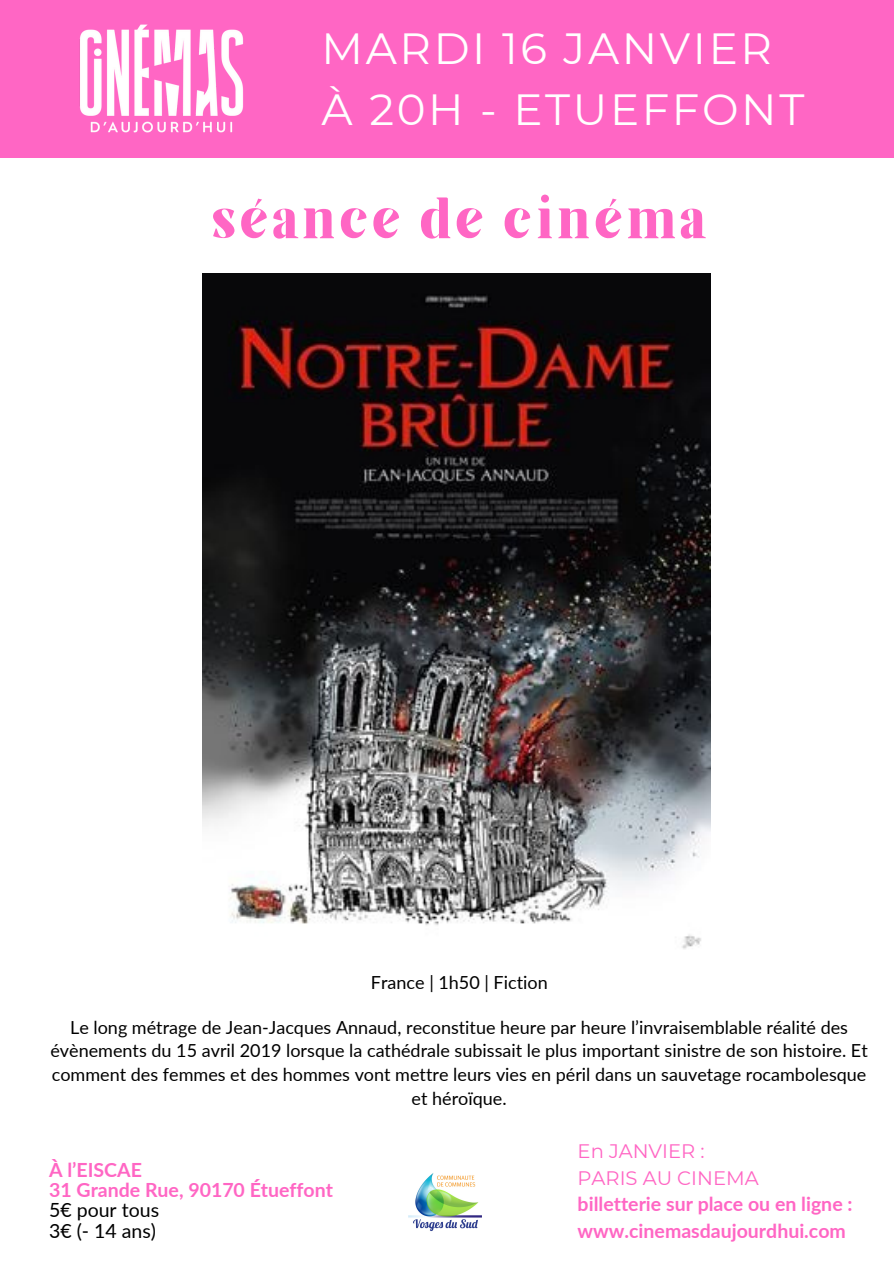
<style>
.page{position:relative;width:894px;height:1264px;background:#fff}
.page>*{position:absolute;margin:0;border:0;box-sizing:border-box;transform-origin:0 0}
.t1{font:52.05px "Elika Gorica";letter-spacing:.09em;color:#ff66c4}
.t2{font:43.5px "Montserrat";letter-spacing:.06em;color:#fff}
.t3{font:700 19.5px/27px "Lato";color:#ff66c4}
.t4{font:19.5px "Montserrat";color:#ff66c4}
.t5{font:19.5px "Lato";color:#000}
.t6{font:18px/23.7px "Lato";color:#000;text-align:center}
</style>
<div class="page">
<div style="left:0;top:0;width:893px;height:158px;background:#ff66c4"></div>
<img style="left:79px;top:24px;width:165px;height:109px">
<img style="left:202px;top:273px;width:508px;height:676px">
<img style="left:408px;top:1173px;width:73px;height:59px">
<p class="t2" style="left:321px;top:22px;width:452px">MARDI 16 JANVIER</p>
<p class="t2" style="left:321px;top:83px;width:484px">À 20H - ETUEFFONT</p>
<p class="t1" style="left:212px;top:199px;width:495px">séance de cinéma</p>
<p class="t6" style="left:371px;top:970px;width:178px">France | 1h50 | Fiction</p>
<p class="t6" style="left:50px;top:1014px;width:818px">Le long métrage de Jean-Jacques Annaud, reconstitue heure par heure l’invraisemblable réalité des évènements du 15 avril 2019 lorsque la cathédrale subissait le plus important sinistre de son histoire. Et comment des femmes et des hommes vont mettre leurs vies en péril dans un sauvetage rocambolesque et héroïque.</p>
<p class="t3" style="left:49px;top:1155px;width:94px">À l’EISCAE</p>
<p class="t3" style="left:49px;top:1175px;width:285px">31 Grande Rue, 90170 Étueffont</p>
<p class="t5" style="left:49px;top:1197px;width:111px">5€ pour tous</p>
<p class="t5" style="left:49px;top:1218px;width:108px">3€ (- 14 ans)</p>
<p class="t4" style="left:577px;top:1138px;width:128px">En JANVIER :</p>
<p class="t4" style="left:577px;top:1165px;width:182px">PARIS AU CINEMA</p>
<p class="t3" style="left:577px;top:1189px;width:276px">billetterie sur place ou en ligne : www.cinemasdaujourdhui.com</p>
</div>
